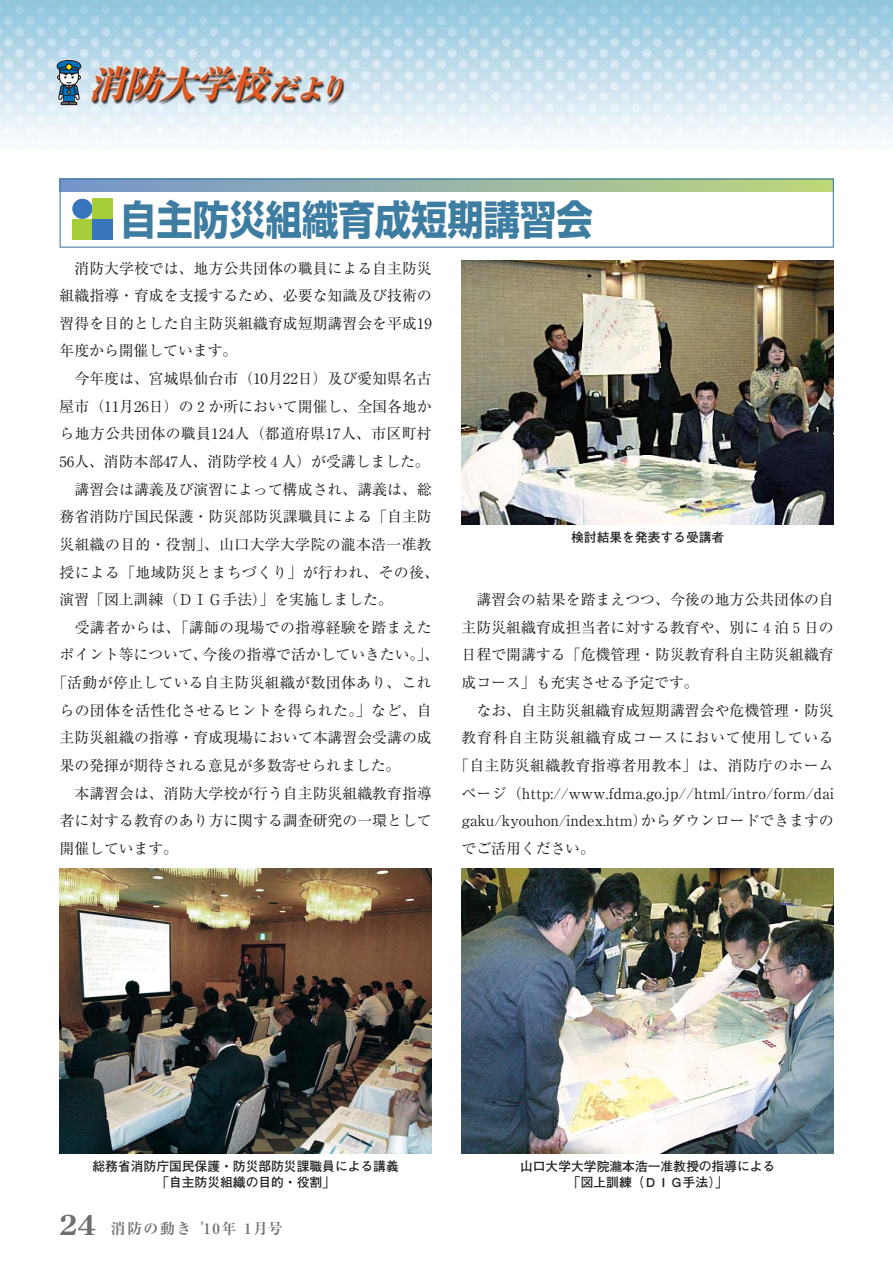
<style>
.page{position:relative;width:893px;height:1263px;background:#fff}
.page>*{position:absolute;margin:0;border:0;box-sizing:border-box;transform-origin:0 0}
.t1{font:700 40.35px "Shin Go";color:#3e7da2;scale:.9 1}
.t2{font:14.85px/27.6px "Ryumin";color:#231f20;text-align:justify}
.t3{font:14.85px "Ryumin";letter-spacing:.02em;color:#231f20}
.t4{font:14.85px "Ryumin";letter-spacing:.045em;color:#231f20}
.t5{font:700 14.85px "Ryumin";letter-spacing:.1em;color:#6c6e70}
.t6{font:700 12.75px/15.9px "Futo Go B101";color:#231f20;text-align:center}
.s1{font-family:"Century Old Style";font-size:27.6px}
.s2{font-style:italic}
</style>
<div class="page">
<img style="left:0;top:0;width:892px;height:140px">
<svg style="left:55px;top:59px;width:27px;height:47px"></svg>
<svg style="left:62px;top:181px;width:769px;height:10px;background:#98b5a6"></svg>
<div style="left:60px;top:179px;width:773px;height:69px;border:1px solid #3e7da2"></div>
<div style="left:72px;top:199px;width:20px;height:20px;background:#3776bc;border-radius:50%"></div>
<div style="left:92px;top:199px;width:21px;height:20px;background:#a6ce38"></div>
<div style="left:72px;top:219px;width:20px;height:20px;background:#a6ce38"></div>
<div style="left:92px;top:219px;width:21px;height:20px;background:#3776bc"></div>
<img style="left:60px;top:869px;width:372px;height:284px">
<img style="left:461px;top:869px;width:372px;height:284px">
<img style="left:461px;top:260px;width:372px;height:264px">
<h1 class="t1" style="left:120px;top:205px;width:527px">自主防災組織育成短期講習会</h1>
<p class="t2" style="left:60px;top:256px;width:374px;text-indent:15px">消防大学校では、地方公共団体の職員による自主防災組織指導・育成を支援するため、必要な知識及び技術の習得を目的とした自主防災組織育成短期講習会を平成19年度から開催しています。</p>
<p class="t2" style="left:74px;top:367px;width:359px">今年度は、宮城県仙台市（10月22日）及び愛知県名古</p>
<p class="t2" style="left:60px;top:394px;width:374px">屋市（11月26日）の２か所において開催し、全国各地か</p>
<p class="t3" style="left:60px;top:429px;width:374px">ら地方公共団体の職員124人（都道府県17人、市区町村</p>
<p class="t2" style="left:60px;top:450px;width:372px">56人、消防本部47人、消防学校４人）が受講しました。</p>
<p class="t2" style="left:74px;top:477px;width:359px">講習会は講義及び演習によって構成され、講義は、総</p>
<p class="t2" style="left:60px;top:505px;width:374px">務省消防庁国民保護・防災部防災課職員による「自主防</p>
<p class="t3" style="left:60px;top:539px;width:374px">災組織の目的・役割」、山口大学大学院の瀧本浩一准教</p>
<p class="t3" style="left:60px;top:567px;width:381px">授による「地域防災とまちづくり」が行われ、その後、</p>
<p class="t2" style="left:60px;top:588px;width:335px">演習「図上訓練（ＤＩＧ手法）」を実施しました。</p>
<p class="t3" style="left:75px;top:622px;width:358px">受講者からは、「講師の現場での指導経験を踏まえた</p>
<p class="t2" style="left:60px;top:643px;width:381px">ポイント等について、今後の指導で活かしていきたい。」、</p>
<p class="t3" style="left:52px;top:677px;width:381px">「活動が停止している自主防災組織が数団体あり、これ</p>
<p class="t3" style="left:60px;top:705px;width:374px">らの団体を活性化させるヒントを得られた。」など、自</p>
<p class="t2" style="left:60px;top:726px;width:374px">主防災組織の指導・育成現場において本講習会受講の成</p>
<p class="t2" style="left:60px;top:754px;width:342px">果の発揮が期待される意見が多数寄せられました。</p>
<p class="t2" style="left:74px;top:781px;width:359px">本講習会は、消防大学校が行う自主防災組織教育指導</p>
<p class="t2" style="left:60px;top:809px;width:374px">者に対する教育のあり方に関する調査研究の一環として</p>
<p class="t2" style="left:60px;top:837px;width:120px">開催しています。</p>
<p class="t6" style="left:571px;top:530px;width:155px">検討結果を発表する受講者</p>
<p class="t2" style="left:461px;top:588px;width:374px;text-indent:15px">講習会の結果を踏まえつつ、今後の地方公共団体の自主防災組織育成担当者に対する教育や、別に４泊５日の日程で開講する「危機管理・防災教育科自主防災組織育成コース」も充実させる予定です。</p>
<p class="t2" style="left:476px;top:698px;width:359px">なお、自主防災組織育成短期講習会や危機管理・防災</p>
<p class="t4" style="left:461px;top:733px;width:374px">教育科自主防災組織育成コースにおいて使用している</p>
<p class="t3" style="left:454px;top:760px;width:381px">「自主防災組織教育指導者用教本」は、消防庁のホーム</p>
<p class="t2" style="left:461px;top:781px;width:374px">ページ（http://www.fdma.go.jp//html/intro/form/dai</p>
<p class="t2" style="left:461px;top:809px;width:374px">gaku/kyouhon/index.htm）からダウンロードできますの</p>
<p class="t2" style="left:461px;top:837px;width:135px">でご活用ください。</p>
<p class="t6" style="left:92px;top:1160px;width:308px">総務省消防庁国民保護・防災部防災課職員による講義「自主防災組織の目的・役割」</p>
<p class="t6" style="left:520px;top:1160px;width:257px">山口大学大学院瀧本浩一准教授の指導による「図上訓練（ＤＩＧ手法）」</p>
<p class="t5" style="left:60px;top:1223px;width:225px"><span class="s1">24</span> 消防の動き <span class="s2">'</span>10年 1月号</p>
</div>
